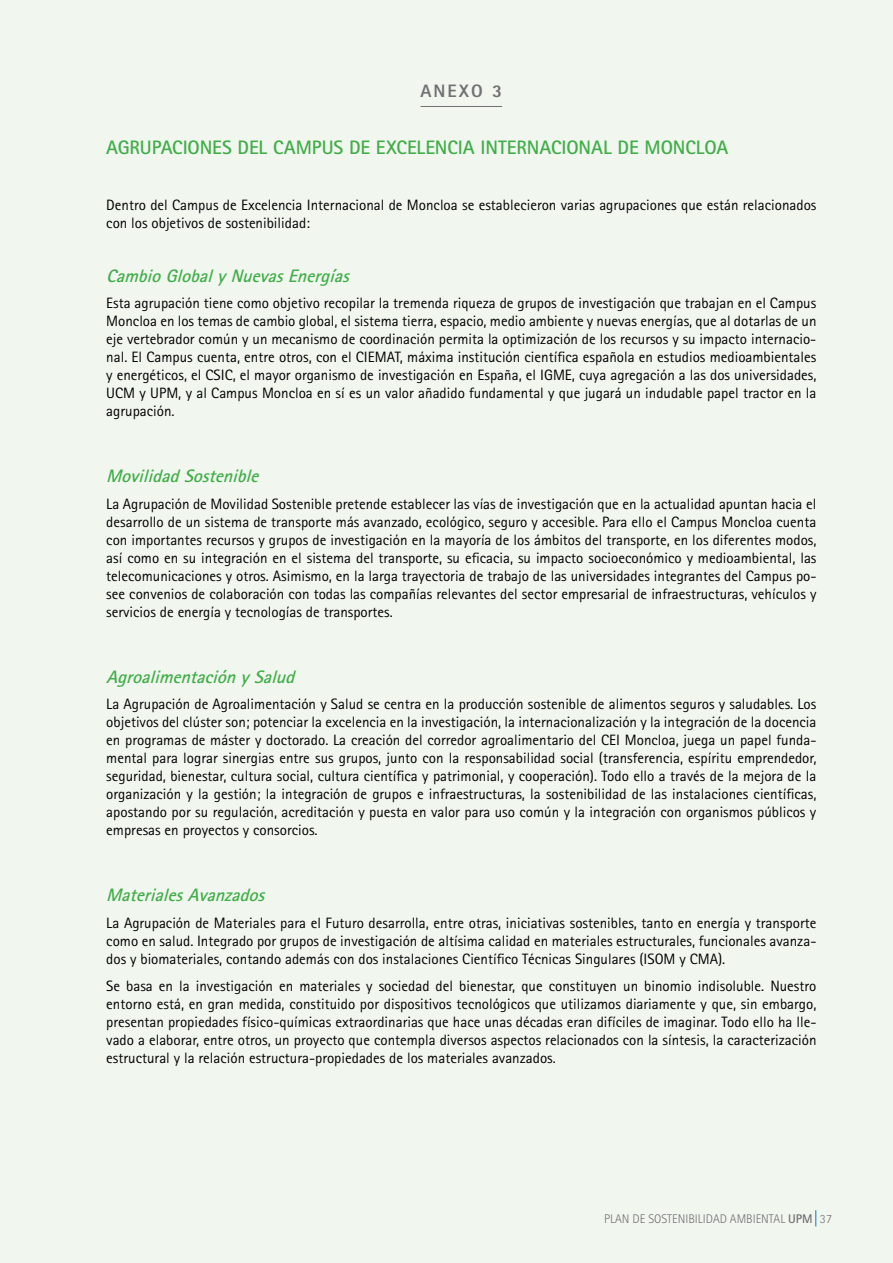
<style>
.page{position:relative;width:893px;height:1263px;background:#f1f7ef}
.page>*{position:absolute;margin:0;border:0;box-sizing:border-box;transform-origin:0 0}
.t1{font:700 19.5px "Rotis Sans Serif Std";letter-spacing:-.005em;color:#41ad49}
.t2{font:italic 700 18px "Rotis Sans Serif Std";color:#41ad49}
.t3{font:800 18px "Rotis Sans Serif Std";letter-spacing:.11em;color:#717073}
.t4{font:15px/18px "Rotis Sans Serif Std";color:#000;text-align:justify}
.t5{font:300 12.6px "Rotis Sans Serif Std";color:#717073}
.s1{font-weight:700}
</style>
<div class="page">
<svg style="left:815px;top:1210px;width:1px;height:16px"></svg>
<hr style="left:421px;top:106px;width:81px;height:1px;background:#717073">
<p class="t3" style="left:421px;top:80px;width:83px">ANEXO 3</p>
<h1 class="t1" style="left:106px;top:135px;width:623px">AGRUPACIONES DEL CAMPUS DE EXCELENCIA INTERNACIONAL DE MONCLOA</h1>
<p class="t4" style="left:106px;top:196px;width:712px">Dentro del Campus de Excelencia Internacional de Moncloa se establecieron varias agrupaciones que están relacionados con los objetivos de sostenibilidad:</p>
<p class="t2" style="left:106px;top:264px;width:250px">CambioGlobalyNuevasEnergías</p>
<p class="t4" style="left:106px;top:294px;width:712px">Esta agrupación tiene como objetivo recopilar la tremenda riqueza de grupos de investigación que trabajan en el Campus Moncloa en los temas de cambio global, el sistema tierra, espacio, medio ambiente y nuevas energías, que al dotarlas de un eje vertebrador común y un mecanismo de coordinación permita la optimización de los recursos y su impacto internacio&shy;nal. El Campus cuenta, entre otros, con el CIEMAT, máxima institución científica española en estudios medioambientales y energéticos, el CSIC, el mayor organismo de investigación en España, el IGME, cuya agregación a las dos universidades, UCM y UPM, y al Campus Moncloa en sí es un valor añadido fundamental y que jugará un indudable papel tractor en la agrupación.</p>
<p class="t2" style="left:106px;top:465px;width:159px">MovilidadSostenible</p>
<p class="t4" style="left:106px;top:495px;width:712px">La Agrupación de Movilidad Sostenible pretende establecer las vías de investigación que en la actualidad apuntan hacia el desarrollo de un sistema de transporte más avanzado, ecológico, seguro y accesible. Para ello el Campus Moncloa cuenta con importantes recursos y grupos de investigación en la mayoría de los ámbitos del transporte, en los diferentes modos, así como en su integración en el sistema del transporte, su eficacia, su impacto socioeconómico y medioambiental, las telecomunicaciones y otros. Asimismo, en la larga trayectoria de trabajo de las universidades integrantes del Campus po&shy;see convenios de colaboración con todas las compañías relevantes del sector empresarial de infraestructuras, vehículos y servicios de energía y tecnologías de transportes.</p>
<p class="t2" style="left:106px;top:665px;width:195px">AgroalimentaciónySalud</p>
<p class="t4" style="left:106px;top:695px;width:712px">La Agrupación de Agroalimentación y Salud se centra en la producción sostenible de alimentos seguros y saludables. Los objetivos del clúster son; potenciar la excelencia en la investigación, la internacionalización y la integración de la docencia en programas de máster y doctorado. La creación del corredor agroalimentario del CEI Moncloa, juega un papel funda&shy;mental para lograr sinergias entre sus grupos, junto con la responsabilidad social (transferencia, espíritu emprendedor, seguridad, bienestar, cultura social, cultura científica y patrimonial, y cooperación). Todo ello a través de la mejora de la organización y la gestión; la integración de grupos e infraestructuras, la sostenibilidad de las instalaciones científicas, apostando por su regulación, acreditación y puesta en valor para uso común y la integración con organismos públicos y empresas en proyectos y consorcios.</p>
<p class="t2" style="left:106px;top:884px;width:165px">MaterialesAvanzados</p>
<p class="t4" style="left:106px;top:914px;width:712px">La Agrupación de Materiales para el Futuro desarrolla, entre otras, iniciativas sostenibles, tanto en energía y transporte como en salud. Integrado por grupos de investigación de altísima calidad en materiales estructurales, funcionales avanza&shy;dos y biomateriales, contando además con dos instalaciones Científico Técnicas Singulares (ISOM y CMA).</p>
<p class="t4" style="left:106px;top:976px;width:712px">Se basa en la investigación en materiales y sociedad del bienestar, que constituyen un binomio indisoluble. Nuestro entorno está, en gran medida, constituido por dispositivos tecnológicos que utilizamos diariamente y que, sin embargo, presentan propiedades físico-químicas extraordinarias que hace unas décadas eran difíciles de imaginar. Todo ello ha lle&shy;vado a elaborar, entre otros, un proyecto que contempla diversos aspectos relacionados con la síntesis, la caracterización estructural y la relación estructura-propiedades de los materiales avanzados.</p>
<p class="t5" style="left:604px;top:1211px;width:229px">PLAN DE SOSTENIBILIDAD AMBIENTAL <span class="s1">UPM</span> 37</p>
</div>
